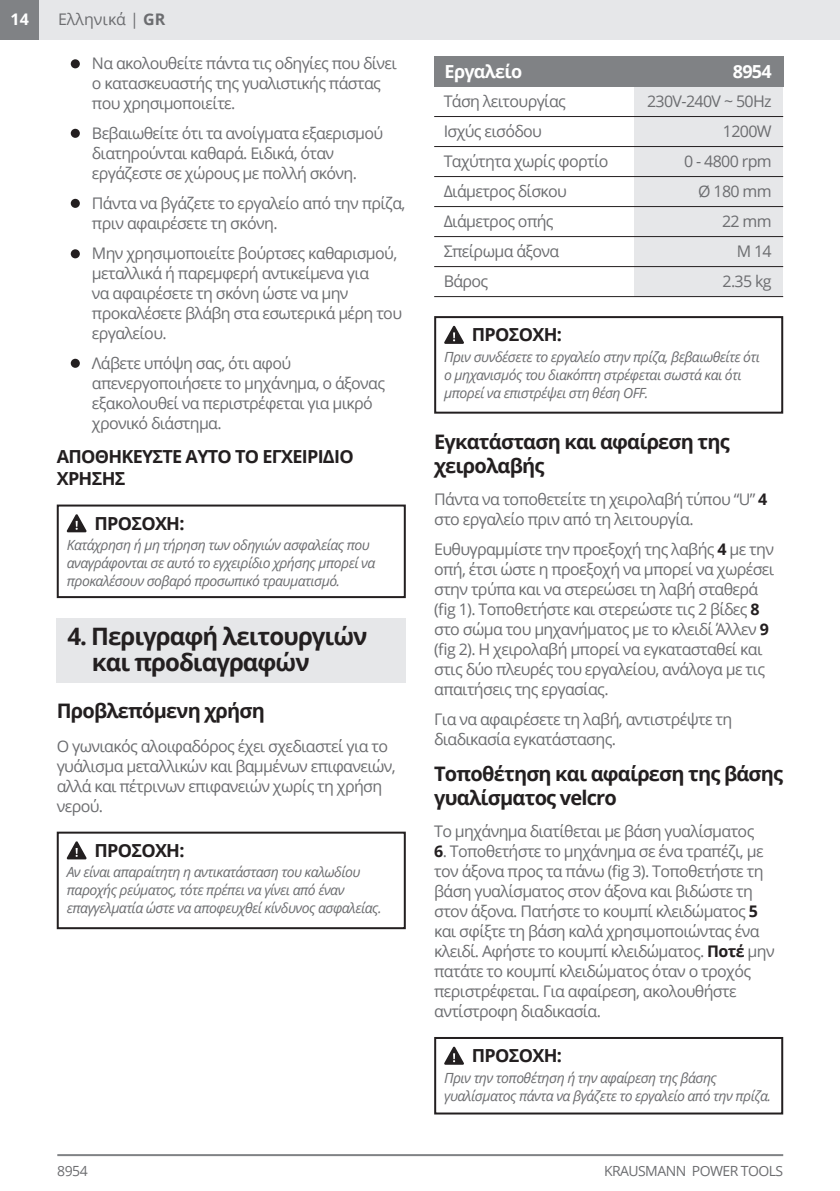
<style>
.page{position:relative;width:840px;height:1191px;background:#fff}
.page>*{position:absolute;margin:0;border:0;box-sizing:border-box;transform-origin:0 0}
.t1{font:700 24px/26px "Open Sans";letter-spacing:-.04em;color:#231f20}
.t2{font:700 20px/24px "Open Sans";letter-spacing:-.04em;color:#231f20}
.t3{font:700 18px/22px "Open Sans";letter-spacing:-.04em;color:#231f20}
.t4{font:700 18px "Open Sans";letter-spacing:-.04em;color:#fff}
.t5{font:16px/20px "Open Sans";letter-spacing:-.04em;color:#6c6d70}
.t6{font:16px "Open Sans";color:#6c6d70}
.t7{font:700 16px "Open Sans";color:#fff}
.t8{font:italic 14px/18px "Open Sans";letter-spacing:-.04em;color:#6c6d70}
.t9{font:14px "Open Sans";letter-spacing:-.04em;color:#6c6d70}
.s1{font-weight:700}
.s2{font-weight:700;color:#231f20}
</style>
<div class="page">
<div style="left:0;top:0;width:40px;height:40px;background:#808285"></div>
<hr style="left:57px;top:1154px;width:725px;height:2px;background:#808285">
<div style="left:40px;top:0;width:799px;height:40px;background:#e6e7e9"></div>
<div style="left:57px;top:504px;width:348px;height:94px;border:2px solid #231f20"></div>
<svg style="left:66px;top:514px;width:21px;height:18px"></svg>
<div style="left:71px;top:59px;width:9px;height:9px;background:#231f20;border-radius:50%"></div>
<div style="left:71px;top:129px;width:9px;height:9px;background:#231f20;border-radius:50%"></div>
<div style="left:71px;top:199px;width:9px;height:9px;background:#231f20;border-radius:50%"></div>
<div style="left:71px;top:249px;width:9px;height:9px;background:#231f20;border-radius:50%"></div>
<div style="left:71px;top:359px;width:9px;height:9px;background:#231f20;border-radius:50%"></div>
<div style="left:57px;top:618px;width:348px;height:64px;background:#e6e7e9"></div>
<div style="left:634px;top:87px;width:148px;height:209px;background:#e6e7e9"></div>
<div style="left:434px;top:57px;width:348px;height:30px;background:#808285"></div>
<hr style="left:434px;top:116px;width:348px;height:1px;background:#231f20">
<hr style="left:434px;top:146px;width:348px;height:1px;background:#231f20">
<hr style="left:434px;top:176px;width:348px;height:1px;background:#231f20">
<hr style="left:434px;top:236px;width:348px;height:1px;background:#231f20">
<hr style="left:434px;top:206px;width:348px;height:1px;background:#231f20">
<hr style="left:434px;top:266px;width:348px;height:1px;background:#231f20">
<hr style="left:434px;top:296px;width:348px;height:1px;background:#231f20">
<div style="left:57px;top:831px;width:348px;height:98px;border:2px solid #231f20"></div>
<svg style="left:66px;top:841px;width:21px;height:18px"></svg>
<div style="left:434px;top:316px;width:348px;height:98px;border:2px solid #231f20"></div>
<svg style="left:444px;top:325px;width:20px;height:19px"></svg>
<div style="left:434px;top:1037px;width:348px;height:77px;border:2px solid #231f20"></div>
<svg style="left:444px;top:1046px;width:20px;height:18px"></svg>
<p class="t7" style="left:11px;top:8px;width:20px">14</p>
<p class="t6" style="left:58px;top:8px;width:109px">Ελληνικά | <span class="s1">GR</span></p>
<p class="t5" style="left:92px;top:53px;width:306px">Να ακολουθείτε πάντα τις οδηγίες που δίνει ο κατασκευαστής της γυαλιστικής πάστας που χρησιμοποιείτε.</p>
<p class="t5" style="left:92px;top:123px;width:293px">Βεβαιωθείτε ότι τα ανοίγματα εξαερισμού διατηρούνται καθαρά. Ειδικά, όταν εργάζεστε σε χώρους με πολλή σκόνη.</p>
<p class="t5" style="left:92px;top:193px;width:315px">Πάντα να βγάζετε το εργαλείο από την πρίζα, πριν αφαιρέσετε τη σκόνη.</p>
<p class="t5" style="left:92px;top:243px;width:311px">Μην χρησιμοποιείτε βούρτσες καθαρισμού, μεταλλικά ή παρεμφερή αντικείμενα για<br>να αφαιρέσετε τη σκόνη ώστε να μην προκαλέσετε βλάβη στα εσωτερικά μέρη του εργαλείου.</p>
<p class="t5" style="left:92px;top:353px;width:294px">Λάβετε υπόψη σας, ότι αφού απενεργοποιήσετε το μηχάνημα, ο άξονας εξακολουθεί να περιστρέφεται για μικρό χρονικό διάστημα.</p>
<p class="t3" style="left:57px;top:445px;width:298px">ΑΠΟΘΗΚΕΥΣΤΕ ΑΥΤΟ ΤΟ ΕΓΧΕΙΡΙΔΙΟ<br>ΧΡΗΣΗΣ</p>
<p class="t3" style="left:94px;top:511px;width:91px">ΠΡΟΣΟΧΗ:</p>
<p class="t8" style="left:67px;top:536px;width:310px">Kατάχρηση ή μη τήρηση των οδηγιών ασφαλείας που αναγράφονται σε αυτό το εγχειρίδιο χρήσης μπορεί να προκαλέσουν σοβαρό προσωπικό τραυματισμό.</p>
<h1 class="t1" style="left:92px;top:623px;width:277px;text-indent:-24px">4. Περιγραφή λειτουργιών και προδιαγραφών</h1>
<p class="t2" style="left:57px;top:698px;width:209px">Προβλεπόμενη χρήση</p>
<p class="t5" style="left:57px;top:735px;width:340px">Ο γωνιακός αλοιφαδόρος έχει σχεδιαστεί για το γυάλισμα μεταλλικών και βαμμένων επιφανειών, αλλά και πέτρινων επιφανειών χωρίς τη χρήση νερού.</p>
<p class="t3" style="left:94px;top:838px;width:91px">ΠΡΟΣΟΧΗ:</p>
<p class="t8" style="left:67px;top:863px;width:316px">Αν είναι απαραίτητη η αντικατάσταση του καλωδίου παροχής ρεύματος, τότε πρέπει να γίνει από έναν επαγγελματία ώστε να αποφευχθεί κίνδυνος ασφαλείας.</p>
<p class="t4" style="left:444px;top:59px;width:79px">Εργαλείο</p>
<p class="t4" style="left:732px;top:59px;width:40px">8954</p>
<p class="t5" style="left:443px;top:86px;width:166px;line-height:30px">Τάση λειτουργίας<br>Ισχύς εισόδου<br>Ταχύτητα χωρίς φορτίο<br>Διάμετρος δίσκου<br>Διάμετρος οπής<br>Σπείρωμα άξονα<br>Βάρος</p>
<p class="t5" style="left:646px;top:86px;width:126px;line-height:30px;text-align:right">230V-240V ~ 50Hz<br>1200W<br>0 - 4800 rpm<br>Ø 180 mm<br>22 mm<br>M 14<br>2.35 kg</p>
<p class="t3" style="left:471px;top:323px;width:91px">ΠΡΟΣΟΧΗ:</p>
<p class="t8" style="left:444px;top:347px;width:317px">Πριν συνδέσετε το εργαλείο στην πρίζα, βεβαιωθείτε ότι ο μηχανισμός του διακόπτη στρέφεται σωστά και ότι μπορεί να επιστρέψει στη θέση OFF.</p>
<p class="t2" style="left:434px;top:429px;width:297px">Εγκατάσταση και αφαίρεση της χειρολαβής</p>
<p class="t5" style="left:434px;top:489px;width:334px">Πάντα να τοποθετείτε τη χειρολαβή τύπου “U” <span class="s2">4 </span>στο εργαλείο πριν από τη λειτουργία.</p>
<p class="t5" style="left:434px;top:539px;width:341px">Ευθυγραμμίστε την προεξοχή της λαβής <span class="s2">4</span> με την οπή, έτσι ώστε η προεξοχή να μπορεί να χωρέσει στην τρύπα και να στερεώσει τη λαβή σταθερά (fig 1). Τοποθετήστε και στερεώστε τις 2 βίδες <span class="s2">8 </span>στο σώμα του μηχανήματος με το κλειδί Άλλεν <span class="s2">9 </span>(fig 2). Η χειρολαβή μπορεί να εγκατασταθεί και στις δύο πλευρές του εργαλείου, ανάλογα με τις απαιτήσεις της εργασίας.</p>
<p class="t5" style="left:434px;top:709px;width:299px">Για να αφαιρέσετε τη λαβή, αντιστρέψτε τη διαδικασία εγκατάστασης.</p>
<p class="t2" style="left:434px;top:761px;width:350px">Τοποθέτηση και αφαίρεση της βάσης γυαλίσματος velcro</p>
<p class="t5" style="left:434px;top:820px;width:321px">Το μηχάνημα διατίθεται με βάση γυαλίσματος</p>
<p class="t5" style="left:434px;top:840px;width:342px"><span class="s2">6</span>. Tοποθετήστε το μηχάνημα σε ένα τραπέζι, με τον άξονα προς τα πάνω (fig 3). Toποθετήστε τη βάση γυαλίσματος στον άξονα και βιδώστε τη στον άξονα. Πατήστε το κουμπί κλειδώματος <span class="s2">5 </span>και σφίξτε τη βάση καλά χρησιμοποιώντας ένα κλειδί. Αφήστε το κουμπί κλειδώματος. <span class="s2">Ποτέ</span> μην πατάτε το κουμπί κλειδώματος όταν ο τροχός περιστρέφεται. Για αφαίρεση, ακολουθήστε αντίστροφη διαδικασία.</p>
<p class="t3" style="left:471px;top:1044px;width:91px">ΠΡΟΣΟΧΗ:</p>
<p class="t8" style="left:444px;top:1068px;width:328px">Πριν την τοποθέτηση ή την αφαίρεση της βάσης γυαλίσματος πάντα να βγάζετε το εργαλείο από την πρίζα.</p>
<p class="t9" style="left:57px;top:1161px;width:32px">8954</p>
<p class="t9" style="left:603px;top:1161px;width:181px">KRAUSMANN POWER TOOLS</p>
</div>
